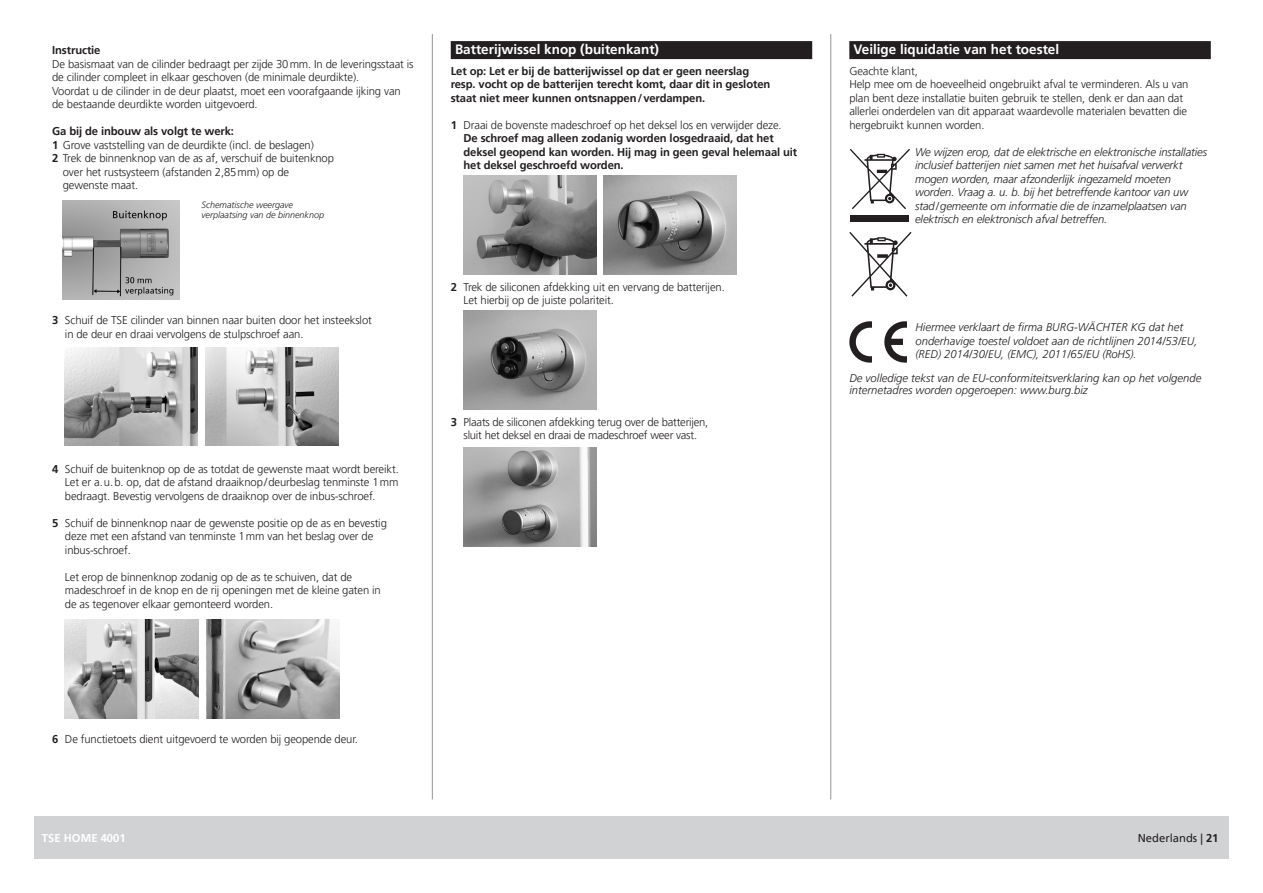
<style>
.page{position:relative;width:1263px;height:893px;background:#fff}
.page>*{position:absolute;margin:0;border:0;box-sizing:border-box;transform-origin:0 0}
.t1{font:700 13.5px "Frutiger LT Pro";color:#fff}
.t2{font:300 11.25px/13.5px "Frutiger LT Pro";letter-spacing:-.01em;color:#231f20}
.t3{font:italic 300 11.25px/13.5px "Frutiger LT Pro";letter-spacing:-.01em;color:#231f20}
.t4{font:700 11.25px/13.5px "Frutiger LT Pro";letter-spacing:-.01em;color:#231f20}
.t5{font:11.25px "Frutiger LT Pro";color:#231f20}
.t6{font:700 11.25px "Frutiger LT Pro";color:#fff}
.t7{font:italic 300 9px/10.5px "Frutiger LT Pro";color:#231f20}
.s1{font-weight:700}
.s2{font-weight:300}
</style>
<div class="page">
<hr style="left:432px;top:34px;width:1px;height:765px;background:#939598">
<hr style="left:830px;top:34px;width:1px;height:765px;background:#939598">
<div style="left:34px;top:816px;width:1195px;height:43px;background:#d1d2d4"></div>
<img style="left:63px;top:201px;width:116px;height:98px">
<img style="left:65px;top:347px;width:133px;height:99px">
<img style="left:205px;top:347px;width:133px;height:99px">
<img style="left:65px;top:619px;width:134px;height:100px">
<img style="left:206px;top:619px;width:134px;height:100px">
<div style="left:451px;top:41px;width:361px;height:18px;background:#231f20"></div>
<img style="left:463px;top:176px;width:133px;height:99px">
<img style="left:604px;top:176px;width:132px;height:99px">
<img style="left:463px;top:310px;width:133px;height:99px">
<img style="left:463px;top:448px;width:133px;height:98px">
<div style="left:849px;top:41px;width:362px;height:18px;background:#231f20"></div>
<div style="left:850px;top:215px;width:58px;height:7px;background:#231f20"></div>
<svg style="left:850px;top:149px;width:60px;height:60px"></svg>
<svg style="left:849px;top:321px;width:23px;height:42px"></svg>
<svg style="left:884px;top:321px;width:23px;height:42px"></svg>
<svg style="left:849px;top:232px;width:62px;height:65px"></svg>
<p class="t4" style="left:52px;top:44px;width:50px">Instructie</p>
<p class="t2" style="left:52px;top:57px;width:363px">De basismaat van de cilinder bedraagt per zijde 30mm. In de leveringsstaat is de cilinder compleet in elkaar geschoven (de minimale deurdikte).<br>Voordat u de cilinder in de deur plaatst, moet een voorafgaande ijking van de bestaande deurdikte worden uitgevoerd.</p>
<p class="t4" style="left:52px;top:125px;width:183px">Ga bij de inbouw als volgt te werk:</p>
<p class="t2" style="left:52px;top:138px;width:263px"><span class="s1">1</span> Grove vaststelling van de deurdikte (incl. de beslagen)</p>
<p class="t2" style="left:52px;top:152px;width:283px"><span class="s1">2</span> Trek de binnenknop van de as af, verschuif de buitenknop</p>
<p class="t2" style="left:63px;top:165px;width:228px">over het rustsysteem (afstanden 2,85mm) op de</p>
<p class="t2" style="left:63px;top:179px;width:77px">gewenste maat.</p>
<p class="t7" style="left:202px;top:199px;width:124px">Schematische weergave verplaatsing van de binnenknop</p>
<p class="t2" style="left:65px;top:314px;width:308px;text-indent:-13px"><span class="s1">3</span> Schuif de TSE cilinder van binnen naar buiten door het insteekslot in de deur en draai vervolgens de stulpschroef aan.</p>
<p class="t2" style="left:65px;top:462px;width:335px;text-align:justify;text-indent:-13px"><span class="s1">4</span> Schuif de buitenknop op de as totdat de gewenste maat wordt bereikt.<br>Let er a.u.b. op, dat de afstand draaiknop/deurbeslag tenminste 1mm bedraagt. Bevestig vervolgens de draaiknop over de inbus-schroef.</p>
<p class="t2" style="left:65px;top:516px;width:323px;text-indent:-13px"><span class="s1">5</span> Schuif de binnenknop naar de gewenste positie op de as en bevestig deze met een afstand van tenminste 1mm van het beslag over de inbus-schroef.</p>
<p class="t2" style="left:65px;top:570px;width:317px">Let erop de binnenknop zodanig op de as te schuiven, dat de madeschroef in de knop en de rij openingen met de kleine gaten in de as tegenover elkaar gemonteerd worden.</p>
<p class="t1" style="left:455px;top:42px;width:206px">Batterijwissel knop (buitenkant)</p>
<p class="t4" style="left:451px;top:64px;width:321px">Let op: Let er bij de batterijwissel op dat er geen neerslag resp. vocht op de batterijen terecht komt, daar dit in gesloten staat niet meer kunnen ontsnappen/verdampen.</p>
<p class="t4" style="left:463px;top:118px;width:335px;text-indent:-13px">1 <span class="s2">Draai de bovenste madeschroef op het deksel los en verwijder deze.<br></span>De schroef mag alleen zodanig worden losgedraaid, dat het deksel geopend kan worden. Hij mag in geen geval helemaal uit het deksel geschroefd worden.</p>
<p class="t2" style="left:463px;top:280px;width:263px;text-indent:-13px"><span class="s1">2</span> Trek de siliconen afdekking uit en vervang de batterijen.<br>Let hierbij op de juiste polariteit.</p>
<p class="t2" style="left:451px;top:415px;width:259px;text-align:center"><span class="s1">3</span> Plaats de siliconen afdekking terug over de batterijen, sluit het deksel en draai de madeschroef weer vast.</p>
<p class="t2" style="left:52px;top:732px;width:307px"><span class="s1">6</span> De functietoets dient uitgevoerd te worden bij geopende deur.</p>
<p class="t1" style="left:853px;top:42px;width:207px">Veilige liquidatie van het toestel</p>
<p class="t2" style="left:849px;top:64px;width:341px">Geachte klant,<br>Help mee om de hoeveelheid ongebruikt afval te verminderen. Als u van plan bent deze installatie buiten gebruik te stellen, denk er dan aan dat allerlei onderdelen van dit apparaat waardevolle materialen bevatten die hergebruikt kunnen worden.</p>
<p class="t3" style="left:915px;top:145px;width:294px">We wijzen erop, dat de elektrische en elektronische installaties inclusief batterijen niet samen met het huisafval verwerkt mogen worden, maar afzonderlijk ingezameld moeten worden. Vraag a. u. b. bij het betreffende kantoor van uw stad/gemeente om informatie die de inzamelplaatsen van elektrisch en elektronisch afval betreffen.</p>
<p class="t3" style="left:915px;top:321px;width:284px">Hiermee verklaart de firma BURG-WÄCHTER KG dat het onderhavige toestel voldoet aan de richtlijnen 2014/53/EU, (RED) 2014/30/EU, (EMC), 2011/65/EU (RoHS).</p>
<p class="t3" style="left:849px;top:372px;width:353px;line-height:12px">De volledige tekst van de EU-conformiteitsverklaring kan op het volgende internetadres worden opgeroepen: www.burg.biz</p>
<p class="t6" style="left:42px;top:831px;width:85px">TSE HOME 4001</p>
<p class="t5" style="left:1138px;top:831px;width:82px">Nederlands | <span class="s1">21</span></p>
</div>
